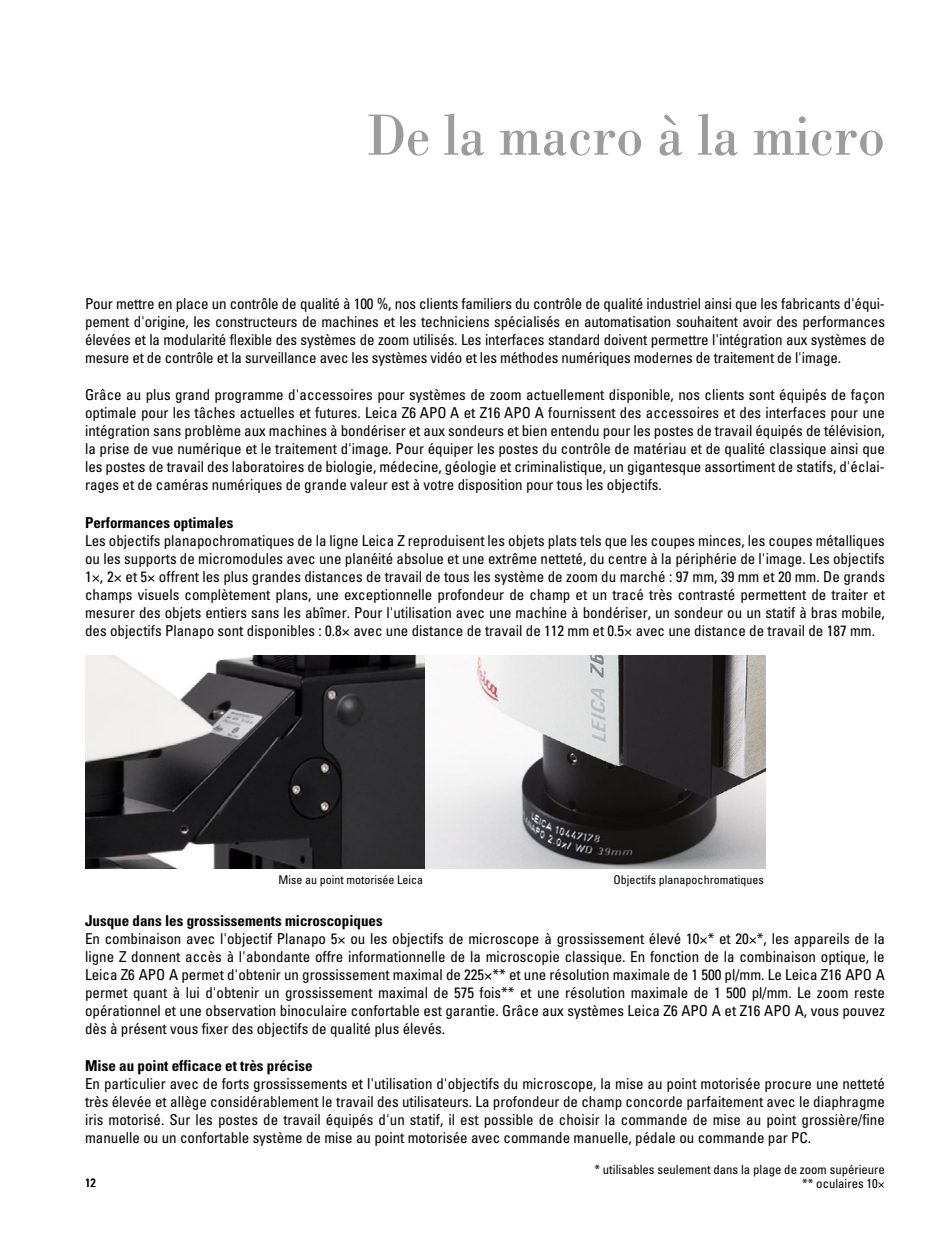
<style>
.page{position:relative;width:936px;height:1234px;background:#fff}
.page>*{position:absolute;margin:0;border:0;box-sizing:border-box;transform-origin:0 0}
.t1{font:60px "Leicana";color:#9d9c9c}
.t2{font:condensed 15px/18px "Univers LT Std";color:#000;text-align:justify}
.t3{font:700 condensed 15px "Univers LT Std";color:#000}
.t4{font:condensed 12.75px/14.2px "Univers LT Std";color:#000}
.t5{font:condensed 12px "Univers LT Std";color:#000}
</style>
<div class="page">
<img style="left:85px;top:655px;width:340px;height:212px">
<svg style="left:425px;top:655px;width:340px;height:212px"></svg>
<h1 class="t1" style="left:367px;top:98px;width:519px">De la macro à la micro</h1>
<p class="t2" style="left:85px;top:294px;width:801px">Pour mettre en place un contrôle de qualité à 100 %, nos clients familiers du contrôle de qualité industriel ainsi que les fabricants d'équi&shy;pement d'origine, les constructeurs de machines et les techniciens spécialisés en automatisation souhaitent avoir des performances élevées et la modularité flexible des systèmes de zoom utilisés. Les interfaces standard doivent permettre l'intégration aux systèmes de mesure et de contrôle et la surveillance avec les systèmes vidéo et les méthodes numériques modernes de traitement de l'image.</p>
<p class="t2" style="left:85px;top:385px;width:801px">Grâce au plus grand programme d'accessoires pour systèmes de zoom actuellement disponible, nos clients sont équipés de façon optimale pour les tâches actuelles et futures. Leica Z6 APO A et Z16 APO A fournissent des accessoires et des interfaces pour une intégration sans problème aux machines à bondériser et aux sondeurs et bien entendu pour les postes de travail équipés de télévision, la prise de vue numérique et le traitement d'image. Pour équiper les postes du contrôle de matériau et de qualité classique ainsi que les postes de travail des laboratoires de biologie, médecine, géologie et criminalistique, un gigantesque assortiment de statifs, d'éclai&shy;rages et de caméras numériques de grande valeur est à votre disposition pour tous les objectifs.</p>
<p class="t3" style="left:85px;top:513px;width:150px">Performances optimales</p>
<p class="t2" style="left:85px;top:531px;width:801px">Les objectifs planapochromatiques de la ligne Leica Z reproduisent les objets plats tels que les coupes minces, les coupes métalliques ou les supports de micromodules avec une planéité absolue et une extrême netteté, du centre à la périphérie de l'image. Les objectifs 1 , 2 et 5 offrent les plus grandes distances de travail de tous les système de zoom du marché : 97 mm, 39 mm et 20 mm. De grands champs visuels complètement plans, une exceptionnelle profondeur de champ et un tracé très contrasté permettent de traiter et mesurer des objets entiers sans les abîmer. Pour l'utilisation avec une machine à bondériser, un sondeur ou un statif à bras mobile, des objectifs Planapo sont disponibles : 0.8 avec une distance de travail de 112 mm et 0.5 avec une distance de travail de 187 mm.</p>
<p class="t5" style="left:278px;top:871px;width:146px">Mise au point motorisée Leica</p>
<p class="t5" style="left:613px;top:871px;width:151px">Objectifs planapochromatiques</p>
<p class="t3" style="left:85px;top:910px;width:299px">Jusque dans les grossissements microscopiques</p>
<p class="t2" style="left:85px;top:928px;width:801px">En combinaison avec l'objectif Planapo 5 ou les objectifs de microscope à grossissement élevé 10 * et 20 *, les appareils de la ligne Z donnent accès à l'abondante offre informationnelle de la microscopie classique. En fonction de la combinaison optique, le Leica Z6 APO A permet d'obtenir un grossissement maximal de 225 ** et une résolution maximale de 1 500 pl/mm. Le Leica Z16 APO A permet quant à lui d'obtenir un grossissement maximal de 575 fois** et une résolution maximale de 1 500 pl/mm. Le zoom reste opérationnel et une observation binoculaire confortable est garantie. Grâce aux systèmes Leica Z6 APO A et Z16 APO A, vous pouvez dès à présent vous fixer des objectifs de qualité plus élevés.</p>
<p class="t3" style="left:85px;top:1056px;width:229px">Mise au point efficace et très précise</p>
<p class="t2" style="left:85px;top:1074px;width:801px">En particulier avec de forts grossissements et l'utilisation d'objectifs du microscope, la mise au point motorisée procure une netteté très élevée et allège considérablement le travail des utilisateurs. La profondeur de champ concorde parfaitement avec le diaphragme iris motorisé. Sur les postes de travail équipés d'un statif, il est possible de choisir la commande de mise au point grossière/fine manuelle ou un confortable système de mise au point motorisée avec commande manuelle, pédale ou commande par PC.</p>
<p class="t5" style="left:85px;top:1175px;width:12px">12</p>
<p class="t4" style="left:802px;top:1161px;width:84px;text-indent:-208px">* utilisables seulement dans la plage de zoom supérieure ** oculaires 10</p>
</div>
